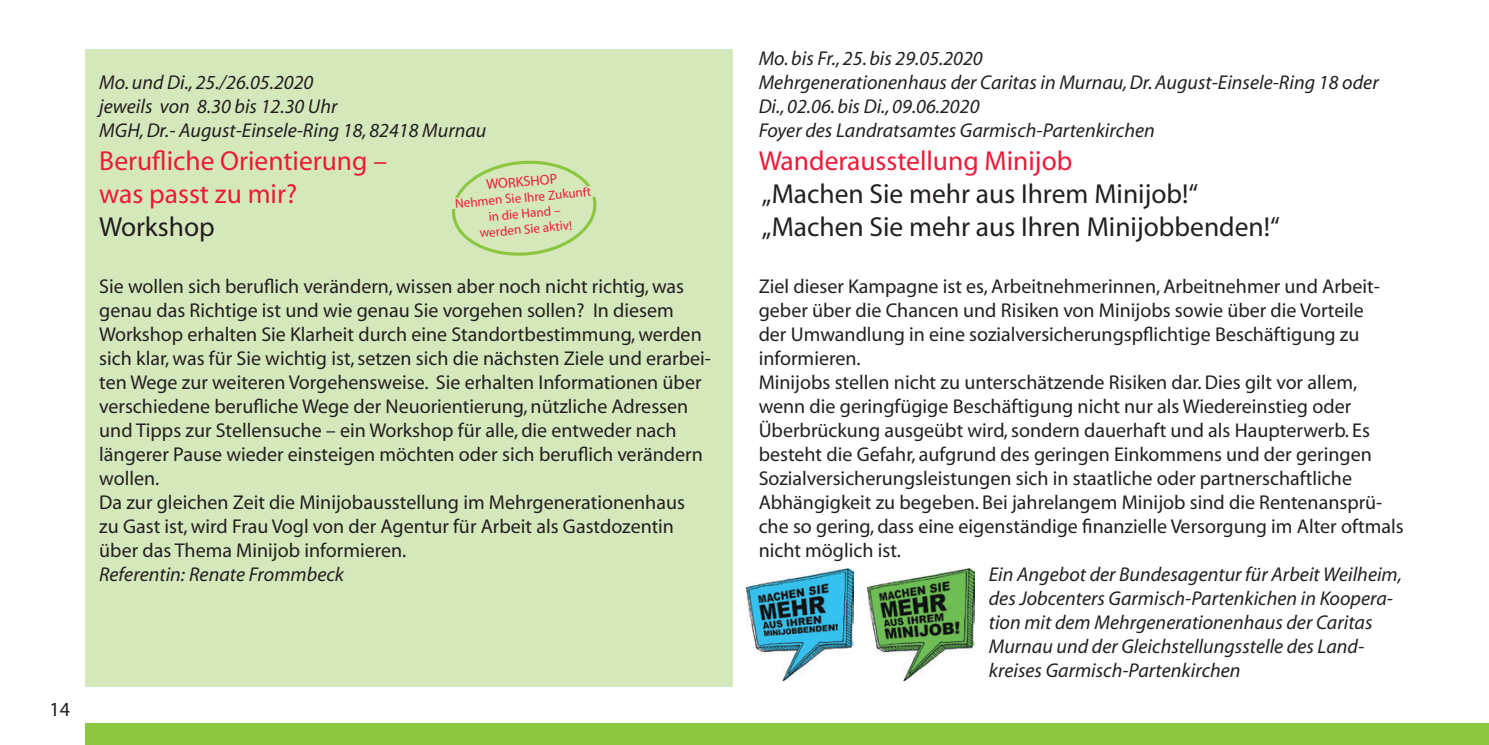
<style>
.page{position:relative;width:1489px;height:745px;background:#fff}
.page>*{position:absolute;margin:0;border:0;box-sizing:border-box;transform-origin:0 0}
.t1{font:27.5px/33px "Myriad MM 400 600";color:#231f20}
.t2{font:27.5px/33px "Myriad MM 400 600";color:#ed1a3a}
.t3{font:20px/24px "Myriad MM 400 600";color:#231f20}
.t4{font:20px/24px "Myriad MM It 400 600";color:#231f20}
.t5{font:14.25px "Myriad MM 400 600";color:#ed1a3a}
.t6{font:13.25px/15.8px "Myriad MM 400 600";color:#ed1a3a;text-align:center}
</style>
<div class="page">
<div style="left:85px;top:723px;width:1403px;height:21px;background:#8bc63e"></div>
<div style="left:85px;top:50px;width:647px;height:636px;background:#d5e8bc"></div>
<img style="left:746px;top:568px;width:107px;height:112px">
<img style="left:867px;top:568px;width:107px;height:112px">
<svg style="left:452px;top:160px;width:145px;height:96px"></svg>
<p class="t4" style="left:99px;top:71px;width:388px">Mo. und Di., 25./26.05.2020<br>jeweils von 8.30 bis 12.30 Uhr<br>MGH, Dr.- August-Einsele-Ring 18, 82418 Murnau</p>
<h1 class="t2" style="left:99px;top:145px;width:289px">Berufliche Orientierung – was passt zu mir?</h1>
<h1 class="t1" style="left:99px;top:211px;width:117px">Workshop</h1>
<p class="t3" style="left:99px;top:275px;width:613px">Sie wollen sich beruflich verändern, wissen aber noch nicht richtig, was genau das Richtige ist und wie genau Sie vorgehen sollen? In diesem Workshop erhalten Sie Klarheit durch eine Standortbestimmung, werden sich klar, was für Sie wichtig ist, setzen sich die nächsten Ziele und erarbei&shy;ten Wege zur weiteren Vorgehensweise. Sie erhalten Informationen über verschiedene berufliche Wege der Neuorientierung, nützliche Adressen und Tipps zur Stellensuche – ein Workshop für alle, die entweder nach längerer Pause wieder einsteigen möchten oder sich beruflich verändern wollen.<br>Da zur gleichen Zeit die Minijobausstellung im Mehrgenerationenhaus<br>zu Gast ist, wird Frau Vogl von der Agentur für Arbeit als Gastdozentin über das Thema Minijob informieren.</p>
<p class="t4" style="left:99px;top:563px;width:246px">Referentin: Renate Frommbeck</p>
<p class="t5" style="left:485px;top:178px;width:73px;rotate:-5deg">WORKSHOP</p>
<p class="t6" style="left:454px;top:196px;width:138px;rotate:-5deg">Nehmen Sie Ihre Zukunft in die Hand –<br>werden Sie aktiv!</p>
<p class="t3" style="left:50px;top:697px;width:22px">14</p>
<p class="t4" style="left:758px;top:47px;width:621px">Mo. bis Fr., 25. bis 29.05.2020<br>Mehrgenerationenhaus der Caritas in Murnau, Dr. August-Einsele-Ring 18 oder Di., 02.06. bis Di., 09.06.2020<br>Foyer des Landratsamtes Garmisch-Partenkirchen</p>
<h1 class="t2" style="left:758px;top:145px;width:315px">Wanderausstellung Minijob</h1>
<h1 class="t1" style="left:761px;top:178px;width:519px">„Machen Sie mehr aus Ihrem Minijob!“ „Machen Sie mehr aus Ihren Minijobbenden!“</h1>
<p class="t3" style="left:758px;top:275px;width:646px">Ziel dieser Kampagne ist es, Arbeitnehmerinnen, Arbeitnehmer und Arbeit&shy;geber über die Chancen und Risiken von Minijobs sowie über die Vorteile<br>der Umwandlung in eine sozialversicherungspflichtige Beschäftigung zu informieren.<br>Minijobs stellen nicht zu unterschätzende Risiken dar. Dies gilt vor allem, wenn die geringfügige Beschäftigung nicht nur als Wiedereinstieg oder Überbrückung ausgeübt wird, sondern dauerhaft und als Haupterwerb. Es besteht die Gefahr, aufgrund des geringen Einkommens und der geringen Sozialversicherungsleistungen sich in staatliche oder partnerschaftliche Abhängigkeit zu begeben. Bei jahrelangem Minijob sind die Rentenansprü&shy;che so gering, dass eine eigenständige finanzielle Versorgung im Alter oftmals nicht möglich ist.</p>
<p class="t4" style="left:988px;top:563px;width:415px">Ein Angebot der Bundesagentur für Arbeit Weilheim, des Jobcenters Garmisch-Partenkichen in Koopera&shy;tion mit dem Mehrgenerationenhaus der Caritas Murnau und der Gleichstellungsstelle des Land&shy;kreises Garmisch-Partenkirchen</p>
</div>
